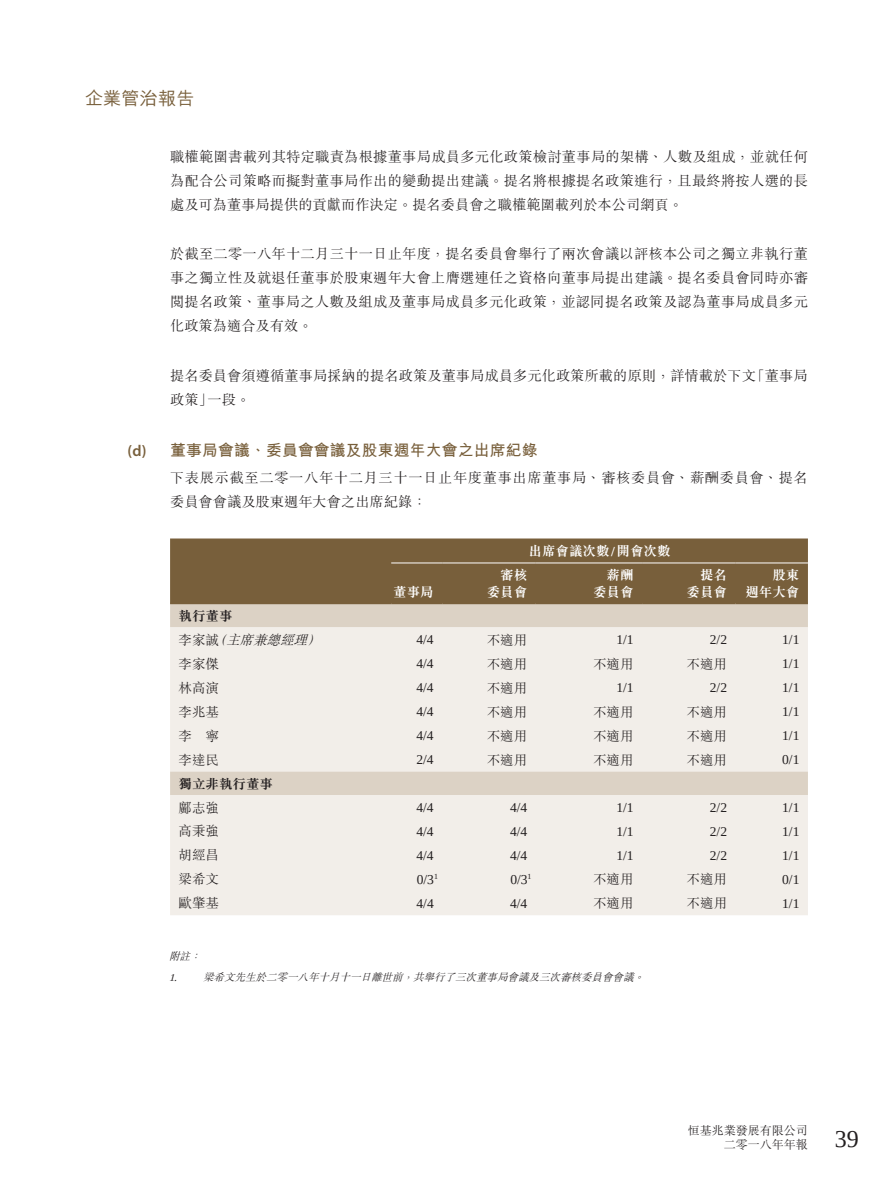
<style>
.page{position:relative;width:893px;height:1191px;background:#fff}
.page>*{position:absolute;margin:0;border:0;box-sizing:border-box;transform-origin:0 0}
.t1{font:24px "Liberation Serif";color:#231f20}
.t2{font:500 18px "M Hei HK";letter-spacing:.015em;color:#785f3b}
.t3{font:700 15.75px "M Hei HK";letter-spacing:.015em;color:#785f3b}
.t4{font:300 14.25px/24px "M Sung HK";letter-spacing:.005em;color:#231f20;text-align:justify}
.t5{font:300 14.25px/24px "M Sung HK";letter-spacing:.045em;color:#231f20}
.t6{font:13.5px "Liberation Serif";color:#231f20}
.t7{font:300 13.5px "M Sung HK";color:#231f20}
.t8{font:700 13.5px/16.5px "M Sung HK";color:#fff;text-align:right}
.t9{font:italic 300 13.5px/24px "M Sung HK";color:#231f20}
.t10{font:700 13.5px "M Sung HK";color:#231f20}
.t11{font:300 12px/14.2px "M Sung HK";color:#231f20;text-align:right}
.t12{font:italic 300 10.5px "M Sung HK";color:#231f20}
.s1{font-family:"Myriad Pro";font-weight:600}
.s2{font-family:"Liberation Serif"}
.s3{font-weight:700;font-style:normal}
.s4{font-style:normal}
.s5{font-family:"Liberation Serif";font-weight:400}
</style>
<div class="page">
<div style="left:170px;top:538px;width:638px;height:64px;background:#785f3b"></div>
<div style="left:170px;top:604px;width:638px;height:23px;background:#dcd2c5"></div>
<svg style="left:170px;top:627px;width:638px;height:288px;fill:#f2eee9"></svg>
<hr style="left:391px;top:563px;width:51px;height:1px;background:#fff">
<hr style="left:442px;top:563px;width:94px;height:1px;background:#fff">
<hr style="left:536px;top:563px;width:106px;height:1px;background:#fff">
<hr style="left:642px;top:563px;width:94px;height:1px;background:#fff">
<hr style="left:736px;top:563px;width:72px;height:1px;background:#fff">
<hr style="left:170px;top:602px;width:221px;height:2px;background:#785f3b">
<hr style="left:391px;top:602px;width:51px;height:2px;background:#785f3b">
<hr style="left:442px;top:602px;width:94px;height:2px;background:#785f3b">
<hr style="left:536px;top:602px;width:106px;height:2px;background:#785f3b">
<hr style="left:642px;top:602px;width:94px;height:2px;background:#785f3b">
<hr style="left:736px;top:602px;width:72px;height:2px;background:#785f3b">
<p class="t2" style="left:85px;top:85px;width:111px">企業管治報告</p>
<p class="t4" style="left:170px;top:143px;width:639px">職權範圍書載列其特定職責為根據董事局成員多元化政策檢討董事局的架構、人數及組成，並就任何為配合公司策略而擬對董事局作出的變動提出建議。提名將根據提名政策進行，且最終將按人選的長處及可為董事局提供的貢獻而作決定。提名委員會之職權範圍載列於本公司網頁。</p>
<p class="t4" style="left:170px;top:241px;width:639px">於截至二零一八年十二月三十一日止年度，提名委員會舉行了兩次會議以評核本公司之獨立非執行董事之獨立性及就退任董事於股東週年大會上膺選連任之資格向董事局提出建議。提名委員會同時亦審閱提名政策、董事局之人數及組成及董事局成員多元化政策，並認同提名政策及認為董事局成員多元化政策為適合及有效。</p>
<p class="t4" style="left:170px;top:362px;width:639px">提名委員會須遵循董事局採納的提名政策及董事局成員多元化政策所載的原則，詳情載於下文「董事局政策」一段。</p>
<p class="t3" style="left:128px;top:438px;width:411px"><span class="s1">(d)</span> 董事局會議、委員會會議及股東週年大會之出席紀錄</p>
<p class="t5" style="left:170px;top:465px;width:639px">下表展示截至二零一八年十二月三十一日止年度董事出席董事局、審核委員會、薪酬委員會、提名委員會會議及股東週年大會之出席紀錄：</p>
<p class="t8" style="left:528px;top:542px;width:144px">出席會議次數<span class="s2">/</span>開會次數</p>
<p class="t8" style="left:393px;top:583px;width:42px">董事局</p>
<p class="t8" style="left:487px;top:566px;width:42px">審核委員會</p>
<p class="t8" style="left:593px;top:566px;width:42px">薪酬委員會</p>
<p class="t8" style="left:687px;top:566px;width:42px">提名委員會</p>
<p class="t8" style="left:745px;top:566px;width:55px">股東<br>週年大會</p>
<p class="t9" style="left:179px;top:603px;width:148px"><span class="s3">執行董事<br></span><span class="s4">李家誠</span>（主席兼總經理）</p>
<p class="t6" style="left:416px;top:630px;width:19px">4/4</p>
<p class="t7" style="left:487px;top:630px;width:42px">不適用</p>
<p class="t6" style="left:616px;top:630px;width:19px">1/1</p>
<p class="t6" style="left:710px;top:630px;width:19px">2/2</p>
<p class="t6" style="left:782px;top:630px;width:19px">1/1</p>
<p class="t7" style="left:179px;top:654px;width:42px">李家傑</p>
<p class="t6" style="left:416px;top:654px;width:19px">4/4</p>
<p class="t7" style="left:487px;top:654px;width:42px">不適用</p>
<p class="t7" style="left:593px;top:654px;width:42px">不適用</p>
<p class="t7" style="left:687px;top:654px;width:42px">不適用</p>
<p class="t6" style="left:782px;top:654px;width:19px">1/1</p>
<p class="t7" style="left:179px;top:678px;width:42px">林高演</p>
<p class="t6" style="left:416px;top:678px;width:19px">4/4</p>
<p class="t7" style="left:487px;top:678px;width:42px">不適用</p>
<p class="t6" style="left:616px;top:678px;width:19px">1/1</p>
<p class="t6" style="left:710px;top:678px;width:19px">2/2</p>
<p class="t6" style="left:782px;top:678px;width:19px">1/1</p>
<p class="t7" style="left:179px;top:702px;width:42px">李兆基</p>
<p class="t6" style="left:416px;top:702px;width:19px">4/4</p>
<p class="t7" style="left:487px;top:702px;width:42px">不適用</p>
<p class="t7" style="left:593px;top:702px;width:42px">不適用</p>
<p class="t7" style="left:687px;top:702px;width:42px">不適用</p>
<p class="t6" style="left:782px;top:702px;width:19px">1/1</p>
<p class="t7" style="left:179px;top:726px;width:42px">李 寧</p>
<p class="t6" style="left:416px;top:726px;width:19px">4/4</p>
<p class="t7" style="left:487px;top:726px;width:42px">不適用</p>
<p class="t7" style="left:593px;top:726px;width:42px">不適用</p>
<p class="t7" style="left:687px;top:726px;width:42px">不適用</p>
<p class="t6" style="left:782px;top:726px;width:19px">1/1</p>
<p class="t7" style="left:179px;top:750px;width:42px">李達民</p>
<p class="t6" style="left:416px;top:750px;width:19px">2/4</p>
<p class="t7" style="left:487px;top:750px;width:42px">不適用</p>
<p class="t7" style="left:593px;top:750px;width:42px">不適用</p>
<p class="t7" style="left:687px;top:750px;width:42px">不適用</p>
<p class="t6" style="left:782px;top:750px;width:19px">0/1</p>
<p class="t10" style="left:179px;top:776px;width:96px">獨立非執行董事</p>
<p class="t7" style="left:179px;top:798px;width:42px">鄺志強</p>
<p class="t6" style="left:416px;top:798px;width:19px">4/4</p>
<p class="t6" style="left:510px;top:798px;width:19px">4/4</p>
<p class="t6" style="left:616px;top:798px;width:19px">1/1</p>
<p class="t6" style="left:710px;top:798px;width:19px">2/2</p>
<p class="t6" style="left:782px;top:798px;width:19px">1/1</p>
<p class="t7" style="left:179px;top:822px;width:42px">高秉強</p>
<p class="t6" style="left:416px;top:822px;width:19px">4/4</p>
<p class="t6" style="left:510px;top:822px;width:19px">4/4</p>
<p class="t6" style="left:616px;top:822px;width:19px">1/1</p>
<p class="t6" style="left:710px;top:822px;width:19px">2/2</p>
<p class="t6" style="left:782px;top:822px;width:19px">1/1</p>
<p class="t7" style="left:179px;top:846px;width:42px">胡經昌</p>
<p class="t6" style="left:416px;top:846px;width:19px">4/4</p>
<p class="t6" style="left:510px;top:846px;width:19px">4/4</p>
<p class="t6" style="left:616px;top:846px;width:19px">1/1</p>
<p class="t6" style="left:710px;top:846px;width:19px">2/2</p>
<p class="t6" style="left:782px;top:846px;width:19px">1/1</p>
<p class="t7" style="left:179px;top:870px;width:42px">梁希文</p>
<p class="t6" style="left:417px;top:870px;width:23px">0/3<sup>1</sup></p>
<p class="t6" style="left:510px;top:870px;width:23px">0/3<sup>1</sup></p>
<p class="t7" style="left:593px;top:870px;width:42px">不適用</p>
<p class="t7" style="left:687px;top:870px;width:42px">不適用</p>
<p class="t6" style="left:782px;top:870px;width:19px">0/1</p>
<p class="t7" style="left:179px;top:894px;width:42px">歐肇基</p>
<p class="t6" style="left:416px;top:894px;width:19px">4/4</p>
<p class="t6" style="left:510px;top:894px;width:19px">4/4</p>
<p class="t7" style="left:593px;top:894px;width:42px">不適用</p>
<p class="t7" style="left:687px;top:894px;width:42px">不適用</p>
<p class="t6" style="left:782px;top:894px;width:19px">1/1</p>
<p class="t12" style="left:169px;top:949px;width:37px">附註：</p>
<p class="t12" style="left:169px;top:969px;width:480px"><span class="s5">1.</span> 梁希文先生於二零一八年十月十一日離世前，共舉行了三次董事局會議及三次審核委員會會議。</p>
<p class="t11" style="left:688px;top:1122px;width:121px">恒基兆業發展有限公司二零一八年年報</p>
<h1 class="t1" style="left:835px;top:1123px;width:25px">39</h1>
</div>
